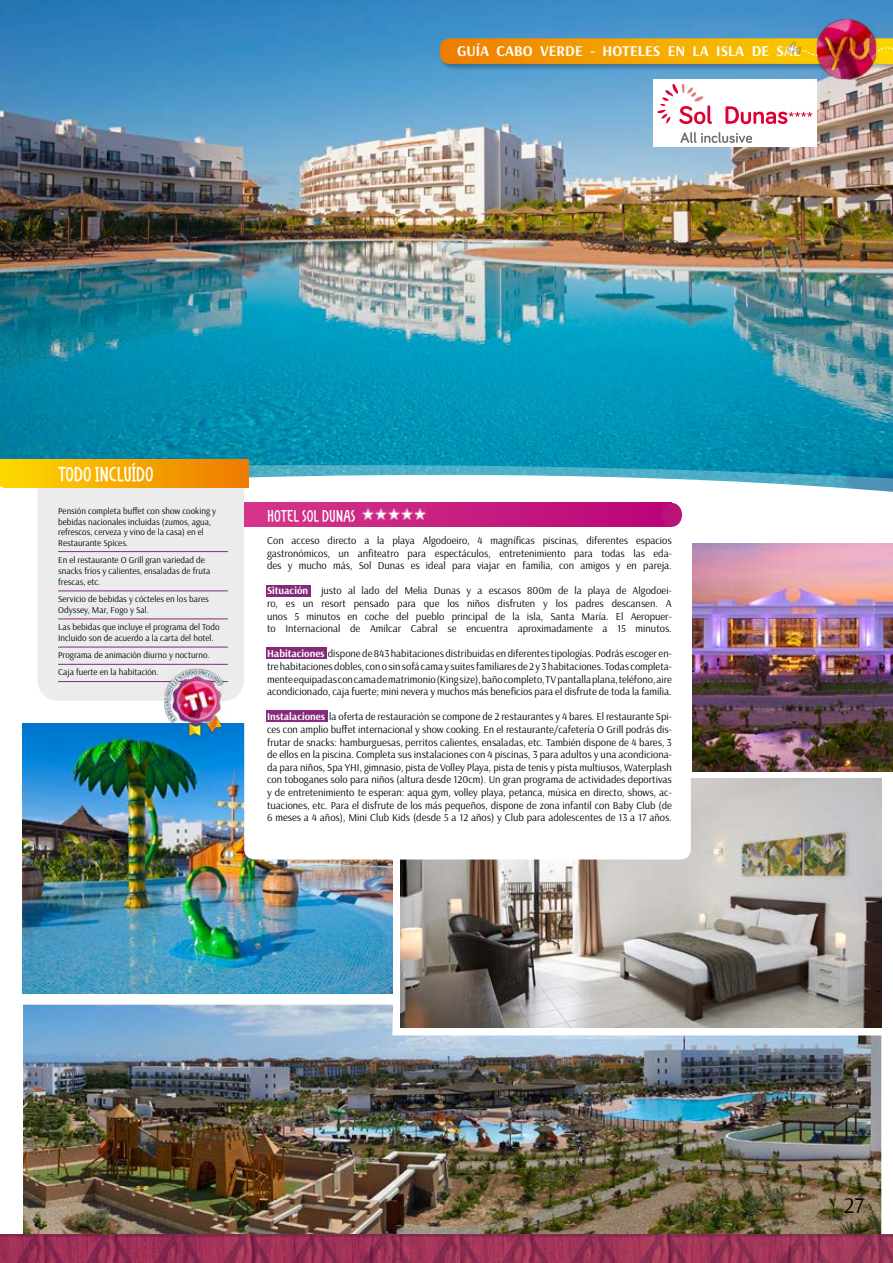
<style>
.page{position:relative;width:893px;height:1263px;background:#fff}
.page>*{position:absolute;margin:0;border:0;box-sizing:border-box;transform-origin:0 0}
.t1{font:22.5px "Arsenal";color:#000}
.t2{font:700 15px "Arsenal";color:#fff}
.t3{font:15px "Desiderata";color:#fff}
.t4{font:12px "Desiderata";color:#fff}
.t5{font:10.5px/12.6px "Arsenal";color:#000;text-align:justify}
.t6{font:9px/10.8px "Arsenal";color:#000}
.s1{font-weight:700;color:#fff}
</style>
<div class="page">
<img style="left:23px;top:1005px;width:858px;height:228px">
<img style="left:400px;top:778px;width:481px;height:249px">
<img style="left:23px;top:724px;width:370px;height:270px">
<img style="left:0;top:0;width:893px;height:464px">
<svg style="left:248px;top:464px;width:645px;height:4px;background:#1997b6"></svg>
<svg style="left:16px;top:468px;width:877px;height:83px"></svg>
<div style="left:653px;top:80px;width:164px;height:67px;background:#fff"></div>
<svg style="left:657px;top:84px;width:55px;height:40px"></svg>
<svg style="left:725px;top:106px;width:87px;height:18px"></svg>
<svg style="left:680px;top:132px;width:72px;height:11px"></svg>
<div style="left:662px;top:503px;width:20px;height:24px;background:#ba1278;border-radius:50%"></div>
<div style="left:38px;top:465px;width:206px;height:236px;background:#ececec;border-radius:21px"></div>
<div style="left:1px;top:460px;width:247px;height:27px;background:linear-gradient(to right,#fdda00,#ef7900)"></div>
<svg style="left:266px;top:585px;width:44px;height:12px"></svg>
<svg style="left:266px;top:647px;width:61px;height:12px"></svg>
<div style="left:244px;top:702px;width:447px;height:157px;background:#fff;border-radius:11px"></div>
<img style="left:693px;top:544px;width:200px;height:227px">
<svg style="left:266px;top:711px;width:62px;height:11px"></svg>
<hr style="left:58px;top:590px;width:170px;height:1px;background:#86297b">
<hr style="left:58px;top:618px;width:170px;height:1px;background:#86297b">
<hr style="left:58px;top:647px;width:170px;height:1px;background:#86297b">
<hr style="left:58px;top:681px;width:170px;height:1px;background:#86297b">
<hr style="left:58px;top:664px;width:170px;height:1px;background:#86297b">
<hr style="left:58px;top:551px;width:170px;height:1px;background:#86297b">
<img style="left:165px;top:668px;width:63px;height:72px">
<div style="left:439px;top:37px;width:454px;height:34px;background:#000;opacity:.28"></div>
<svg style="left:440px;top:38px;width:453px;height:26px;background:#f0a405"></svg>
<img style="left:812px;top:20px;width:69px;height:4px">
<div style="left:811px;top:24px;width:71px;height:59px;background:#000;opacity:.5"></div>
<img style="left:825px;top:35px;width:44px;height:35px">
<svg style="left:0;top:460px;width:16px;height:28px"></svg>
<div style="left:0;top:1233px;width:427px;height:30px;background:#000;opacity:.5"></div>
<div style="left:359px;top:1233px;width:484px;height:30px;background:#000;opacity:.5"></div>
<div style="left:777px;top:1233px;width:116px;height:30px;background:#000;opacity:.5"></div>
<svg style="left:0;top:1234px;width:893px;height:29px;background:#983155"></svg>
<svg style="left:244px;top:503px;width:425px;height:24px;background:#c82383"></svg>
<h2 class="t2" style="left:457px;top:41px;width:345px">GUÍA CABO VERDE - HOTELES EN LA ISLA DE SAL</h2>
<h2 class="t3" style="left:58px;top:462px;width:97px">TODO INCLUÍDO</h2>
<p class="t6" style="left:58px;top:505px;width:160px">Pensión completa buffet con show cooking y bebidas nacionales incluidas (zumos, agua, refrescos, cerveza y vino de la casa) en el Restaurante Spices.</p>
<p class="t6" style="left:58px;top:555px;width:154px">En el restaurante O Grill gran variedad de snacks fríos y calientes, ensaladas de fruta frescas, etc.</p>
<p class="t6" style="left:58px;top:594px;width:152px">Servicio de bebidas y cócteles en los bares<br>Odyssey, Mar, Fogo y Sal.</p>
<p class="t6" style="left:58px;top:622px;width:163px">Las bebidas que incluye el programa del Todo<br>Incluido son de acuerdo a la carta del hotel.</p>
<p class="t6" style="left:58px;top:646px;width:153px;line-height:17.2px">Programa de animación diurno y nocturno.<br>Caja fuerte en la habitación.</p>
<p class="t4" style="left:267px;top:506px;width:90px">HOTEL SOL DUNAS</p>
<p class="t5" style="left:267px;top:534px;width:406px">Con acceso directo a la playa Algodoeiro, 4 magníficas piscinas, diferentes espacios gastronómicos, un anfiteatro para espectáculos, entretenimiento para todas las eda&shy;des y mucho más, Sol Dunas es ideal para viajar en familia, con amigos y en pareja.</p>
<p class="t5" style="left:267px;top:585px;width:406px"><span class="s1">Situación</span> justo al lado del Melia Dunas y a escasos 800m de la playa de Algodoei&shy;ro, es un resort pensado para que los niños disfruten y los padres descansen. A unos 5 minutos en coche del pueblo principal de la isla, Santa María. El Aeropuer&shy;to Internacional de Amilcar Cabral se encuentra aproximadamente a 15 minutos.</p>
<p class="t5" style="left:267px;top:648px;width:406px"><span class="s1">Habitaciones</span> dispone de 843 habitaciones distribuidas en diferentes tipologías. Podrás escoger en&shy;tre habitaciones dobles, con o sin sofá cama y suites familiares de 2 y 3 habitaciones. Todas completa&shy;mente equipadas con cama de matrimonio (King size), baño completo, TV pantalla plana, teléfono, aire acondicionado, caja fuerte; mini nevera y muchos más beneficios para el disfrute de toda la familia.</p>
<p class="t5" style="left:267px;top:711px;width:406px"><span class="s1">Instalaciones</span> la oferta de restauración se compone de 2 restaurantes y 4 bares. El restaurante Spi&shy;ces con amplio buffet internacional y show cooking. En el restaurante/cafetería O Grill podrás dis&shy;frutar de snacks: hamburguesas, perritos calientes, ensaladas, etc. También dispone de 4 bares, 3 de ellos en la piscina. Completa sus instalaciones con 4 piscinas, 3 para adultos y una acondiciona&shy;da para niños, Spa YHI, gimnasio, pista de Volley Playa, pista de tenis y pista multiusos, Waterplash con toboganes solo para niños (altura desde 120cm). Un gran programa de actividades deportivas y de entretenimiento te esperan: aqua gym, volley playa, petanca, música en directo, shows, ac&shy;tuaciones, etc. Para el disfrute de los más pequeños, dispone de zona infantil con Baby Club (de 6 meses a 4 años), Mini Club Kids (desde 5 a 12 años) y Club para adolescentes de 13 a 17 años.</p>
<h1 class="t1" style="left:844px;top:1191px;width:22px">27</h1>
</div>
